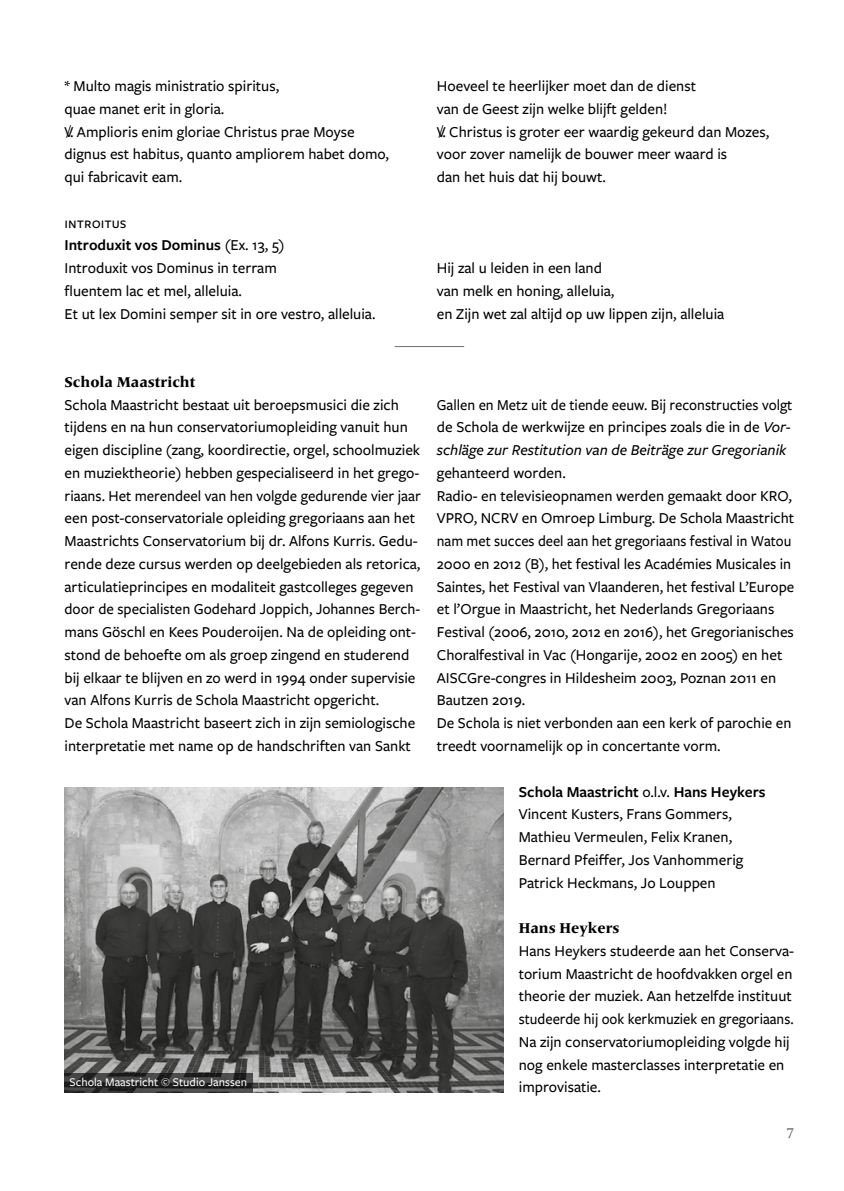
<style>
.page{position:relative;width:844px;height:1191px;background:#fff}
.page>*{position:absolute;margin:0;border:0;box-sizing:border-box;transform-origin:0 0}
.t1{font:500 15.75px/22.8px "Freight Sans Pro";color:#000}
.t2{font:500 15.75px/22.8px "Freight Sans Pro";color:#000;text-align:justify;scale:.96 1}
.t3{font:800 14.88px "Frutiger Serif LT Pro";color:#000}
.t4{font:500 14.88px "Frutiger Serif LT Pro";color:#706f6f}
.t5{font:500 12.25px "Freight Sans Pro";color:#fff}
.s1{font-size:14px}
.s2{font-weight:600}
.s3{font-style:italic}
</style>
<div class="page">
<img style="left:64px;top:788px;width:440px;height:304px">
<svg style="left:64px;top:1072px;width:189px;height:20px;background:#343434"></svg>
<hr style="left:394px;top:346px;width:70px;height:1px;background:#706f6f">
<p class="t1" style="left:64px;top:74px;width:326px">* Multo magis ministratio spiritus,<br>quae manet erit in gloria.<br>V<span class="s1">/</span>. Amplioris enim gloriae Christus prae Moyse dignus est habitus, quanto ampliorem habet domo, qui fabricavit eam.</p>
<p class="t1" style="left:65px;top:210px;width:312px">introitus<br><span class="s2">Introduxit vos Dominus</span> (Ex. 13, 5)<br>Introduxit vos Dominus in terram<br>fluentem lac et mel, alleluia.<br>Et ut lex Domini semper sit in ore vestro, alleluia.</p>
<p class="t1" style="left:437px;top:74px;width:334px">Hoeveel te heerlijker moet dan de dienst<br>van de Geest zijn welke blijft gelden!<br>V<span class="s1">/</span>. Christus is groter eer waardig gekeurd dan Mozes, voor zover namelijk de bouwer meer waard is<br>dan het huis dat hij bouwt.</p>
<p class="t1" style="left:437px;top:256px;width:289px">Hij zal u leiden in een land<br>van melk en honing, alleluia,<br>en Zijn wet zal altijd op uw lippen zijn, alleluia</p>
<p class="t3" style="left:64px;top:373px;width:132px">Schola Maastricht</p>
<p class="t1" style="left:64px;top:392px;width:358px">Schola Maastricht bestaat uit beroepsmusici die zich tijdens en na hun conservatoriumopleiding vanuit hun eigen discipline (zang, koordirectie, orgel, schoolmuziek en muziektheorie) hebben gespecialiseerd in het grego&shy;riaans. Het merendeel van hen volgde gedurende vier jaar een post-conservatoriale opleiding gregoriaans aan het Maastrichts Conservatorium bij dr. Alfons Kurris. Gedu&shy;rende deze cursus werden op deelgebieden als retorica, articulatieprincipes en modaliteit gastcolleges gegeven door de specialisten Godehard Joppich, Johannes Berch&shy;mans Göschl en Kees Pouderoijen. Na de opleiding ont&shy;stond de behoefte om als groep zingend en studerend bij elkaar te blijven en zo werd in 1994 onder supervisie van Alfons Kurris de Schola Maastricht opgericht.<br>De Schola Maastricht baseert zich in zijn semiologische interpretatie met name op de handschriften van Sankt</p>
<p class="t5" style="left:69px;top:1073px;width:179px">Schola Maastricht © Studio Janssen</p>
<p class="t2" style="left:437px;top:392px;width:372px">Gallen en Metz uit de tiende eeuw. Bij reconstructies volgt de Schola de werkwijze en principes zoals die in de <span class="s3">Vor&shy;schläge zur Restitution van de Beiträge zur Gregorianik</span></p>
<p class="t1" style="left:437px;top:461px;width:359px">gehanteerd worden.<br>Radio- en televisieopnamen werden gemaakt door KRO, VPRO, NCRV en Omroep Limburg. De Schola Maastricht nam met succes deel aan het gregoriaans festival in Watou 2000 en 2012 (B), het festival les Académies Musicales in Saintes, het Festival van Vlaanderen, het festival L’Europe et l’Orgue in Maastricht, het Nederlands Gregoriaans Festival (2006, 2010, 2012 en 2016), het Gregorianisches Choralfestival in Vac (Hongarije, 2002 en 2005) en het AISCGre-congres in Hildesheim 2003, Poznan 2011 en Bautzen 2019.<br>De Schola is niet verbonden aan een kerk of parochie en treedt voornamelijk op in concertante vorm.</p>
<p class="t1" style="left:518px;top:779px;width:248px"><span class="s2">Schola Maastricht</span> o.l.v. <span class="s2">Hans Heykers </span>Vincent Kusters, Frans Gommers, Mathieu Vermeulen, Felix Kranen, Bernard Pfeiffer, Jos Vanhommerig Patrick Heckmans, Jo Louppen</p>
<p class="t3" style="left:518px;top:919px;width:102px">Hans Heykers</p>
<p class="t1" style="left:518px;top:938px;width:276px">Hans Heykers studeerde aan het Conserva&shy;torium Maastricht de hoofdvakken orgel en theorie der muziek. Aan hetzelfde instituut studeerde hij ook kerkmuziek en gregoriaans.<br>Na zijn conservatoriumopleiding volgde hij nog enkele masterclasses interpretatie en improvisatie.</p>
<p class="t4" style="left:785px;top:1124px;width:10px">7</p>
</div>
